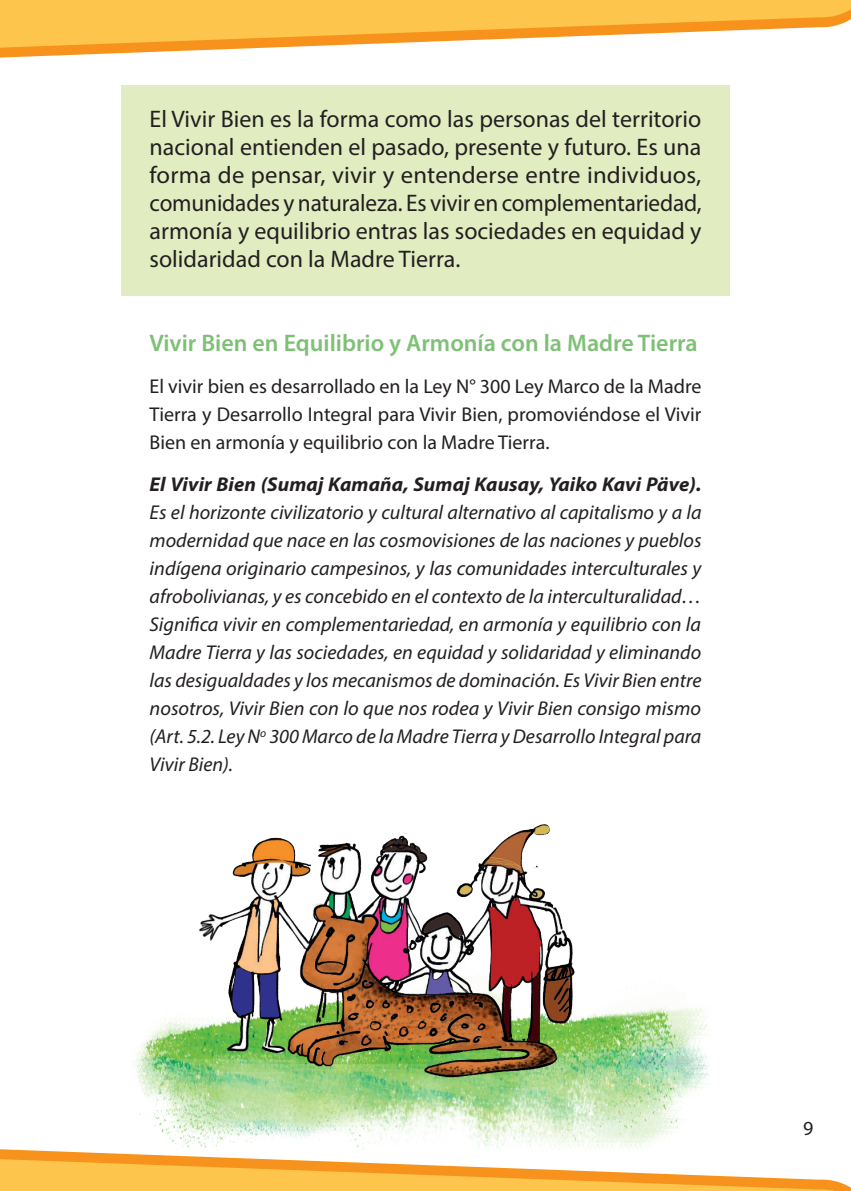
<style>
.page{position:relative;width:851px;height:1191px;background:#fff}
.page>*{position:absolute;margin:0;border:0;box-sizing:border-box;transform-origin:0 0}
.Resaltados{font:24px/28px "Myriad Pro";color:#231f20;text-align:justify}
._02_Sub_titulo_2do_N{font:600 24px "Myriad Pro";color:#7fc077}
._01_Cuerpo_1er_N{font:italic 20px/28px "Myriad Pro";color:#231f20;text-align:justify}
._01_Cuerpo_1er_N-2{font:20px/28px "Myriad Pro";color:#231f20;text-align:justify}
.s1{font-weight:700}
</style>
<div class="page">
<svg style="left:0;top:48px;width:257px;height:10px"></svg>
<svg style="left:1px;top:0;width:849px;height:48px;fill:#fec54d"></svg>
<svg style="left:0;top:1149px;width:850px;height:42px"></svg>
<svg style="left:0;top:0;width:1px;height:48px"></svg>
<div style="left:121px;top:85px;width:608px;height:210px;background:#e1edc1"></div>
<img style="left:123px;top:824px;width:604px;height:328px">
<p class="Resaltados" style="left:149px;top:105px;width:553px">El Vivir Bien es la forma como las personas del territorio nacional entienden el pasado, presente y futuro. Es una forma de pensar, vivir y entenderse entre individuos, comunidades y naturaleza. Es vivir en complementariedad, armonía y equilibrio entras las sociedades en equidad y solidaridad con la Madre Tierra.</p>
<p class="_02_Sub_titulo_2do_N" style="left:149px;top:328px;width:549px">Vivir Bien en Equilibrio y Armonía con la Madre Tierra</p>
<p class="_01_Cuerpo_1er_N-2" style="left:149px;top:372px;width:553px">El vivir bien es desarrollado en la Ley N° 300 Ley Marco de la Madre Tierra y Desarrollo Integral para Vivir Bien, promoviéndose el Vivir Bien en armonía y equilibrio con la Madre Tierra.</p>
<p class="_01_Cuerpo_1er_N" style="left:149px;top:470px;width:553px"><span class="s1">El Vivir Bien (Sumaj Kamaña, Sumaj Kausay, Yaiko Kavi Päve).<br></span>Es el horizonte civilizatorio y cultural alternativo al capitalismo y a la modernidad que nace en las cosmovisiones de las naciones y pueblos indígena originario campesinos, y las comunidades interculturales y afrobolivianas, y es concebido en el contexto de la interculturalidad… Significa vivir en complementariedad, en armonía y equilibrio con la Madre Tierra y las sociedades, en equidad y solidaridad y eliminando las desigualdades y los mecanismos de dominación. Es Vivir Bien entre nosotros, Vivir Bien con lo que nos rodea y Vivir Bien consigo mismo (Art. 5.2. Ley N<sup>o</sup> 300 Marco de la Madre Tierra y Desarrollo Integral para Vivir Bien).</p>
<p class="_01_Cuerpo_1er_N-2" style="left:803px;top:1114px;width:12px">9</p>
</div>
